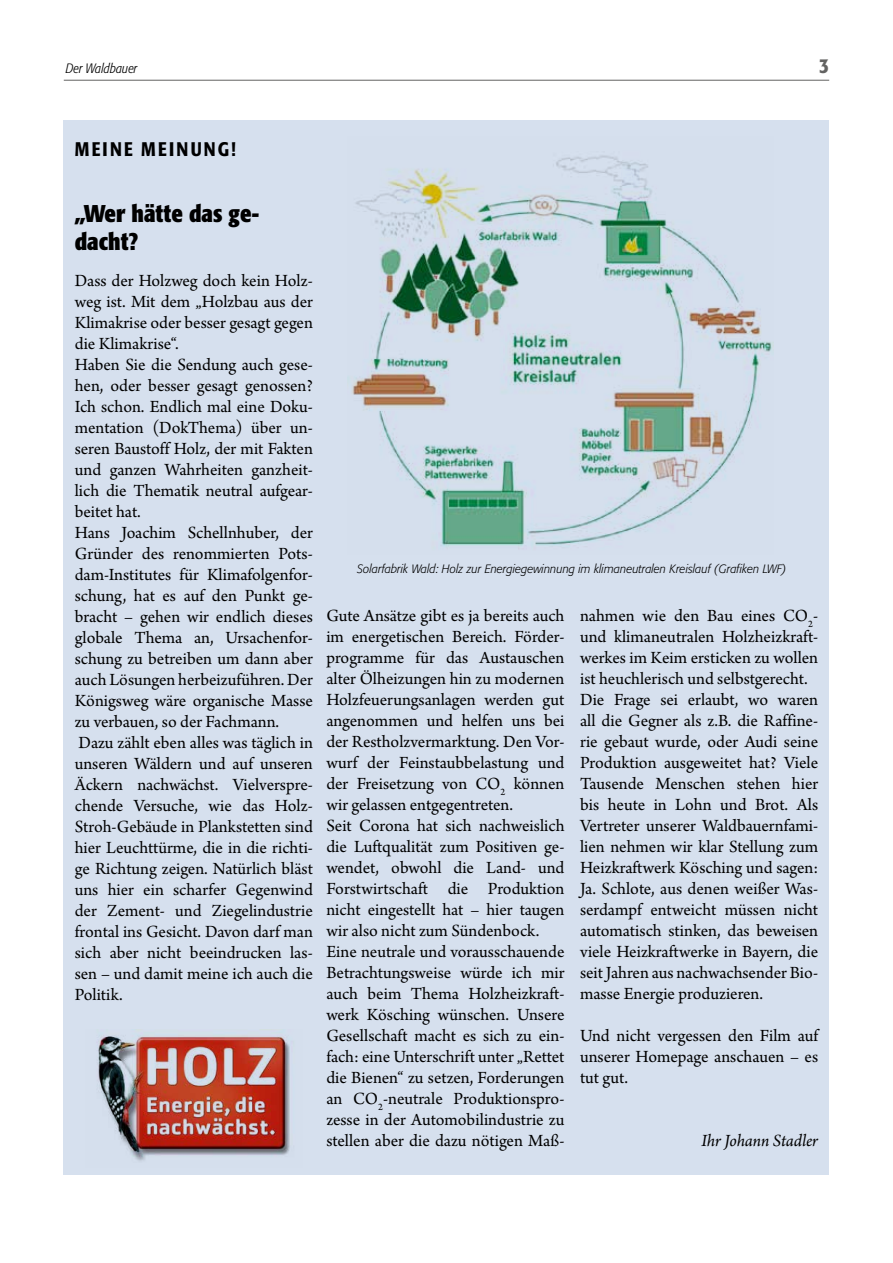
<style>
.page{position:relative;width:893px;height:1263px;background:#fff}
.page>*{position:absolute;margin:0;border:0;box-sizing:border-box;transform-origin:0 0}
.t1{font:700 condensed 24px/27.6px "Formata";color:#000}
.t2{font:500 condensed 21px "Formata";color:#636362}
.t3{font:500 condensed 19.5px "Formata";letter-spacing:.12em;color:#000}
.t4{font:18px/21px "Arno Pro";color:#000}
.t5{font:italic 18px "Arno Pro";letter-spacing:-.005em;color:#000}
.t6{font:italic 300 condensed 13.5px "Formata";color:#000}
.t7{font:italic 300 12px "Formata";color:#000;scale:.96 1}
</style>
<div class="page">
<hr style="left:64px;top:80px;width:765px;height:1px;background:#636362">
<div style="left:64px;top:121px;width:765px;height:1054px;background:#d6e0ee"></div>
<img style="left:352px;top:155px;width:422px;height:394px">
<img style="left:97px;top:1029px;width:193px;height:132px">
<p class="t6" style="left:66px;top:60px;width:73px">Der Waldbauer</p>
<p class="t2" style="left:819px;top:52px;width:11px">3</p>
<p class="t3" style="left:75px;top:137px;width:163px">MEINE MEINUNG!</p>
<h1 class="t1" style="left:75px;top:199px;width:186px">„Wer hätte das ge&shy;dacht?</h1>
<p class="t4" style="left:75px;top:271px;width:240px">Dass der Holzweg doch kein Holz&shy;weg ist. Mit dem „Holzbau aus der<br>Klimakrise oder besser gesagt gegen die Klimakrise“.<br>Haben Sie die Sendung auch gese&shy;hen, oder besser gesagt genossen?<br>Ich schon. Endlich mal eine Doku&shy;mentation (DokThema) über un&shy;seren Baustoff Holz, der mit Fakten und ganzen Wahrheiten ganzheit&shy;lich die Thematik neutral aufgear&shy;beitet hat.<br>Hans Joachim Schellnhuber, der<br>Gründer des renommierten Pots&shy;dam-Institutes für Klimafolgenfor&shy;schung, hat es auf den Punkt ge&shy;bracht – gehen wir endlich dieses globale Thema an, Ursachenfor&shy;schung zu betreiben um dann aber auch Lösungen herbeizuführen. Der<br>Königsweg wäre organische Masse zu verbauen, so der Fachmann.<br>Dazu zählt eben alles was täglich in unseren Wäldern und auf unseren<br>Äckern nachwächst. Vielverspre&shy;chende Versuche, wie das Holz-<br>Stroh-Gebäude in Plankstetten sind hier Leuchttürme, die in die richti&shy;ge Richtung zeigen. Natürlich bläst uns hier ein scharfer Gegenwind der Zement- und Ziegelindustrie frontal ins Gesicht. Davon darf man sich aber nicht beeindrucken las&shy;sen – und damit meine ich auch die<br>Politik.</p>
<p class="t7" style="left:357px;top:562px;width:449px">Solarfabrik Wald: Holz zur Energiegewinnung im klimaneutralen Kreislauf (Grafiken LWF)</p>
<p class="t4" style="left:326px;top:606px;width:240px">Gute Ansätze gibt es ja bereits auch im energetischen Bereich. Förder&shy;programme für das Austauschen alter Ölheizungen hin zu modernen Holzfeuerungsanlagen werden gut angenommen und helfen uns bei der Restholzvermarktung. Den Vor&shy;wurf der Feinstaubbelastung und der Freisetzung von CO<sub>2</sub> können wir gelassen entgegentreten.<br>Seit Corona hat sich nachweislich die Luftqualität zum Positiven ge&shy;wendet, obwohl die Land- und Forstwirtschaft die Produktion nicht eingestellt hat – hier taugen wir also nicht zum Sündenbock.<br>Eine neutrale und vorausschauende Betrachtungsweise würde ich mir auch beim Thema Holzheizkraft&shy;werk Kösching wünschen. Unsere Gesellschaft macht es sich zu ein&shy;fach: eine Unterschrift unter „Rettet die Bienen“ zu setzen, Forderungen an CO<sub>2</sub>-neutrale Produktionspro&shy;zesse in der Automobilindustrie zu stellen aber die dazu nötigen Maß-</p>
<p class="t4" style="left:580px;top:606px;width:240px">nahmen wie den Bau eines CO<sub>2</sub>- und klimaneutralen Holzheizkraft&shy;werkes im Keim ersticken zu wollen ist heuchlerisch und selbstgerecht.<br>Die Frage sei erlaubt, wo waren all die Gegner als z.B. die Raffine&shy;rie gebaut wurde, oder Audi seine Produktion ausgeweitet hat? Viele Tausende Menschen stehen hier bis heute in Lohn und Brot. Als Vertreter unserer Waldbauernfami&shy;lien nehmen wir klar Stellung zum Heizkraftwerk Kösching und sagen:<br>Ja. Schlote, aus denen weißer Was&shy;serdampf entweicht müssen nicht automatisch stinken, das beweisen viele Heizkraftwerke in Bayern, die seit Jahren aus nachwachsender Bio&shy;masse Energie produzieren.</p>
<p class="t4" style="left:580px;top:1026px;width:240px;text-align:justify">Und nicht vergessen den Film auf unserer Homepage anschauen – es tut gut.</p>
<p class="t5" style="left:701px;top:1131px;width:118px">Ihr Johann Stadler</p>
</div>
